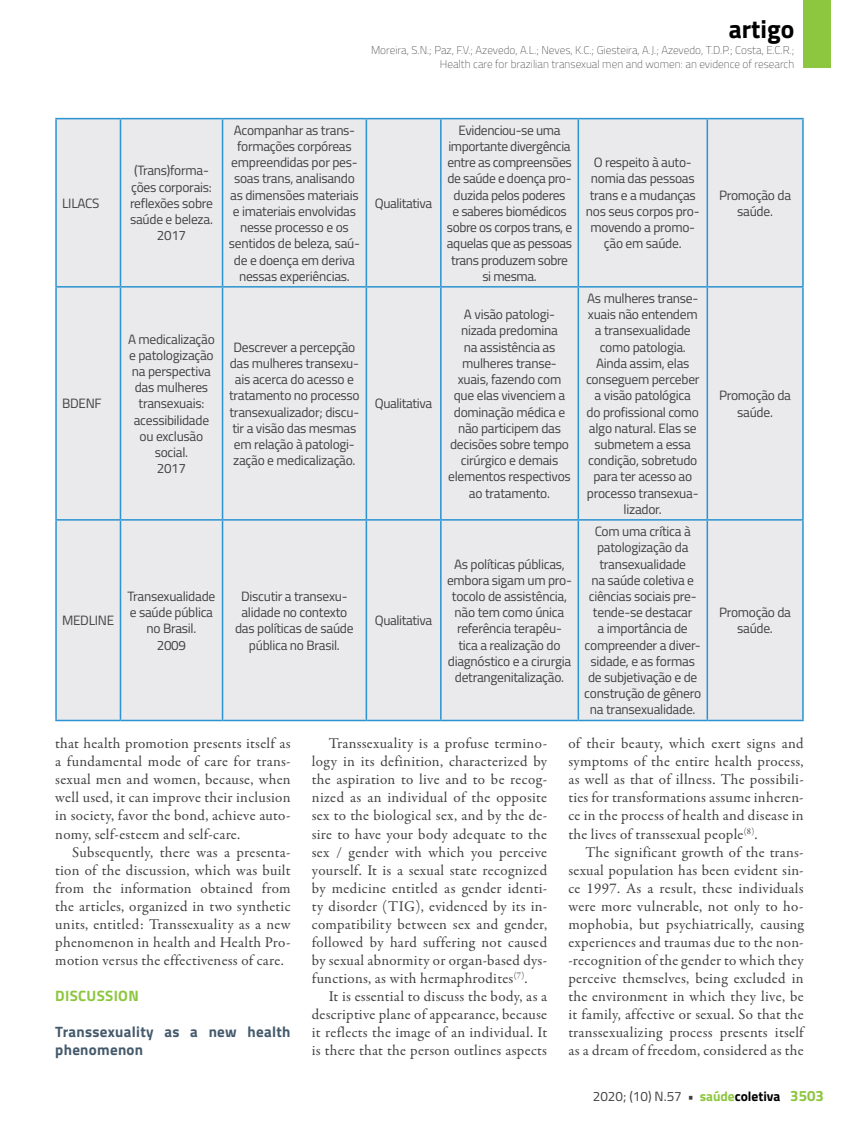
<style>
.page{position:relative;width:859px;height:1132px;background:#fff}
.page>*{position:absolute;margin:0;border:0;box-sizing:border-box;transform-origin:0 0}
.t1{font:700 25.5px "Titillium";color:#000}
.t2{font:15px/18px "Garamond Premr Pro";letter-spacing:.02em;color:#414042;text-align:justify}
.t3{font:700 15px/18px "Titillium";letter-spacing:.02em;color:#455a6c}
.t4{font:700 15px "Titillium";letter-spacing:.02em;color:#8dc63f}
.t5{font:13.5px/16.2px "Titillium";letter-spacing:-.02em;color:#414042;text-align:center}
.t6{font:100 11.25px/13.5px "Titillium";color:#414042;text-align:right}
.s1{font-weight:700}
.s2{font-weight:700;color:#8dc63f}
.s3{font-weight:700;color:#000}
.s4{font-weight:700;font-size:15px;color:#8dc63f}
</style>
<div class="page">
<div style="left:804px;top:0;width:27px;height:68px;background:#8dc63f"></div>
<div style="left:57px;top:119px;width:745px;height:600px;background:#eaeaec"></div>
<hr style="left:55px;top:119px;width:2px;height:167px;background:#2b93d1">
<hr style="left:120px;top:119px;width:1px;height:167px;background:#2b93d1">
<hr style="left:222px;top:119px;width:1px;height:167px;background:#2b93d1">
<hr style="left:366px;top:119px;width:1px;height:167px;background:#2b93d1">
<hr style="left:440px;top:119px;width:2px;height:167px;background:#2b93d1">
<hr style="left:578px;top:119px;width:1px;height:167px;background:#2b93d1">
<hr style="left:706px;top:119px;width:2px;height:167px;background:#2b93d1">
<hr style="left:802px;top:119px;width:2px;height:167px;background:#2b93d1">
<hr style="left:55px;top:287px;width:2px;height:232px;background:#2b93d1">
<hr style="left:120px;top:287px;width:1px;height:232px;background:#2b93d1">
<hr style="left:222px;top:287px;width:1px;height:232px;background:#2b93d1">
<hr style="left:366px;top:287px;width:1px;height:232px;background:#2b93d1">
<hr style="left:440px;top:287px;width:2px;height:232px;background:#2b93d1">
<hr style="left:578px;top:287px;width:1px;height:232px;background:#2b93d1">
<hr style="left:706px;top:287px;width:2px;height:232px;background:#2b93d1">
<hr style="left:802px;top:287px;width:2px;height:232px;background:#2b93d1">
<hr style="left:55px;top:520px;width:2px;height:199px;background:#2b93d1">
<hr style="left:120px;top:520px;width:1px;height:199px;background:#2b93d1">
<hr style="left:222px;top:520px;width:1px;height:199px;background:#2b93d1">
<hr style="left:366px;top:520px;width:1px;height:199px;background:#2b93d1">
<hr style="left:440px;top:520px;width:2px;height:199px;background:#2b93d1">
<hr style="left:578px;top:520px;width:1px;height:199px;background:#2b93d1">
<hr style="left:706px;top:520px;width:2px;height:199px;background:#2b93d1">
<hr style="left:802px;top:520px;width:2px;height:199px;background:#2b93d1">
<hr style="left:55px;top:118px;width:65px;height:1px;background:#2b93d1">
<hr style="left:120px;top:118px;width:103px;height:1px;background:#2b93d1">
<hr style="left:223px;top:118px;width:143px;height:1px;background:#2b93d1">
<hr style="left:366px;top:118px;width:75px;height:1px;background:#2b93d1">
<hr style="left:441px;top:118px;width:137px;height:1px;background:#2b93d1">
<hr style="left:578px;top:118px;width:129px;height:1px;background:#2b93d1">
<hr style="left:707px;top:118px;width:97px;height:1px;background:#2b93d1">
<hr style="left:55px;top:286px;width:65px;height:1px;background:#2b93d1">
<hr style="left:120px;top:286px;width:103px;height:1px;background:#2b93d1">
<hr style="left:223px;top:286px;width:143px;height:1px;background:#2b93d1">
<hr style="left:366px;top:286px;width:75px;height:1px;background:#2b93d1">
<hr style="left:441px;top:286px;width:137px;height:1px;background:#2b93d1">
<hr style="left:578px;top:286px;width:129px;height:1px;background:#2b93d1">
<hr style="left:707px;top:286px;width:97px;height:1px;background:#2b93d1">
<hr style="left:55px;top:519px;width:65px;height:1px;background:#2b93d1">
<hr style="left:120px;top:519px;width:103px;height:1px;background:#2b93d1">
<hr style="left:223px;top:519px;width:143px;height:1px;background:#2b93d1">
<hr style="left:366px;top:519px;width:75px;height:1px;background:#2b93d1">
<hr style="left:441px;top:519px;width:137px;height:1px;background:#2b93d1">
<hr style="left:578px;top:519px;width:129px;height:1px;background:#2b93d1">
<hr style="left:707px;top:519px;width:97px;height:1px;background:#2b93d1">
<hr style="left:55px;top:719px;width:65px;height:2px;background:#2b93d1">
<hr style="left:120px;top:719px;width:103px;height:2px;background:#2b93d1">
<hr style="left:223px;top:719px;width:143px;height:2px;background:#2b93d1">
<hr style="left:366px;top:719px;width:75px;height:2px;background:#2b93d1">
<hr style="left:441px;top:719px;width:137px;height:2px;background:#2b93d1">
<hr style="left:578px;top:719px;width:129px;height:2px;background:#2b93d1">
<hr style="left:707px;top:719px;width:97px;height:2px;background:#2b93d1">
<h1 class="t1" style="left:729px;top:10px;width:67px">artigo</h1>
<p class="t6" style="left:371px;top:43px;width:425px">Moreira, S.N.; Paz, F.V.; Azevedo, A.L.; Neves, K.C.; Giesteira, A.J.; Azevedo, T.D.P.; Costa, E.C.R.;<br>Health care for brazilian transexual men and women: an evidence of research</p>
<p class="t5" style="left:62px;top:194px;width:39px">LILACS</p>
<p class="t5" style="left:130px;top:162px;width:84px">(Trans)forma&shy;ções corporais: reflexões sobre saúde e beleza.<br>2017</p>
<p class="t5" style="left:229px;top:121px;width:133px">Acompanhar as trans&shy;formações corpóreas empreendidas por pes&shy;soas trans, analisando as dimensões materiais e imateriais envolvidas nesse processo e os sentidos de beleza, saú&shy;de e doença em deriva nessas experiências.</p>
<p class="t5" style="left:375px;top:194px;width:59px">Qualitativa</p>
<p class="t5" style="left:447px;top:121px;width:127px">Evidenciou-se uma importante divergência entre as compreensões de saúde e doença pro&shy;duzida pelos poderes<br>e saberes biomédicos sobre os corpos trans, e aquelas que as pessoas trans produzem sobre si mesma.</p>
<p class="t5" style="left:586px;top:154px;width:115px">O respeito à auto&shy;nomia das pessoas trans e a mudanças nos seus corpos pro&shy;movendo a promo&shy;ção em saúde.</p>
<p class="t5" style="left:719px;top:186px;width:74px">Promoção da saúde.</p>
<p class="t5" style="left:62px;top:395px;width:41px">BDENF</p>
<p class="t5" style="left:128px;top:330px;width:88px">A medicalização e patologização na perspectiva das mulheres transexuais: acessibilidade ou exclusão social.<br>2017</p>
<p class="t5" style="left:229px;top:338px;width:132px">Descrever a percepção das mulheres transexu&shy;ais acerca do acesso e tratamento no processo transexualizador; discu&shy;tir a visão das mesmas em relação à patologi&shy;zação e medicalização.</p>
<p class="t5" style="left:375px;top:395px;width:59px">Qualitativa</p>
<p class="t5" style="left:448px;top:305px;width:124px">A visão patologi&shy;nizada predomina<br>na assistência as mulheres transe&shy;xuais, fazendo com que elas vivenciem a dominação médica e não participem das decisões sobre tempo cirúrgico e demais elementos respectivos ao tratamento.</p>
<p class="t5" style="left:586px;top:289px;width:115px">As mulheres transe&shy;xuais não entendem a transexualidade como patologia.<br>Ainda assim, elas conseguem perceber a visão patológica do profissional como algo natural. Elas se submetem a essa condição, sobretudo para ter acesso ao processo transexua&shy;lizador.</p>
<p class="t5" style="left:719px;top:386px;width:74px">Promoção da saúde.</p>
<p class="t5" style="left:62px;top:611px;width:54px">MEDLINE</p>
<p class="t5" style="left:127px;top:587px;width:89px">Transexualidade e saúde pública no Brasil.<br>2009</p>
<p class="t5" style="left:235px;top:587px;width:120px">Discutir a transexu&shy;alidade no contexto das políticas de saúde pública no Brasil.</p>
<p class="t5" style="left:375px;top:611px;width:59px">Qualitativa</p>
<p class="t5" style="left:447px;top:555px;width:126px">As políticas públicas, embora sigam um pro&shy;tocolo de assistência, não tem como única referência terapêu&shy;tica a realização do diagnóstico e a cirurgia detrangenitalização.</p>
<p class="t5" style="left:584px;top:522px;width:118px">Com uma crítica à patologização da transexualidade<br>na saúde coletiva e ciências sociais pre&shy;tende-se destacar<br>a importância de compreender a diver&shy;sidade, e as formas de subjetivação e de construção de gênero na transexualidade.</p>
<p class="t5" style="left:719px;top:603px;width:74px">Promoção da saúde.</p>
<p class="t2" style="left:55px;top:734px;width:237px">that health promotion presents itself as a fundamental mode of care for trans&shy;sexual men and women, because, when well used, it can improve their inclusion in society, favor the bond, achieve auto&shy;nomy, self-esteem and self-care.</p>
<p class="t2" style="left:55px;top:842px;width:237px;text-indent:17px">Subsequently, there was a presenta&shy;tion of the discussion, which was built from the information obtained from the articles, organized in two synthetic units, entitled: Transsexuality as a new phenomenon in health and Health Pro&shy;motion versus the effectiveness of care.</p>
<p class="t4" style="left:55px;top:983px;width:85px">DISCUSSION</p>
<p class="t3" style="left:55px;top:1021px;width:237px">Transsexuality as a new health phenomenon</p>
<p class="t2" style="left:312px;top:734px;width:237px;text-indent:17px">Transsexuality is a profuse termino&shy;logy in its definition, characterized by the aspiration to live and to be recog&shy;nized as an individual of the opposite sex to the biological sex, and by the de&shy;sire to have your body adequate to the sex / gender with which you perceive yourself. It is a sexual state recognized by medicine entitled as gender identi&shy;ty disorder (TIG), evidenced by its in&shy;compatibility between sex and gender, followed by hard suffering not caused by sexual abnormity or organ-based dys&shy;functions, as with hermaphrodites<sup>(7)</sup>.</p>
<p class="t2" style="left:312px;top:986px;width:237px;text-indent:17px">It is essential to discuss the body, as a descriptive plane of appearance, because it reflects the image of an individual. It is there that the person outlines aspects</p>
<p class="t2" style="left:568px;top:734px;width:237px">of their beauty, which exert signs and symptoms of the entire health process, as well as that of illness. The possibili&shy;ties for transformations assume inheren&shy;ce in the process of health and disease in the lives of transsexual people<sup>(8)</sup>.</p>
<p class="t2" style="left:568px;top:842px;width:237px;text-indent:17px">The significant growth of the trans&shy;sexual population has been evident sin&shy;ce 1997. As a result, these individuals were more vulnerable, not only to ho&shy;mophobia, but psychiatrically, causing experiences and traumas due to the non--recognition of the gender to which they perceive themselves, being excluded in the environment in which they live, be it family, affective or sexual. So that the transsexualizing process presents itself as a dream of freedom, considered as the</p>
<p class="t5" style="left:593px;top:1087px;width:233px">2020; (10) N.57 <span class="s1">•</span> <span class="s2">saúde</span><span class="s3">coletiva</span> <span class="s4">3503</span></p>
</div>
